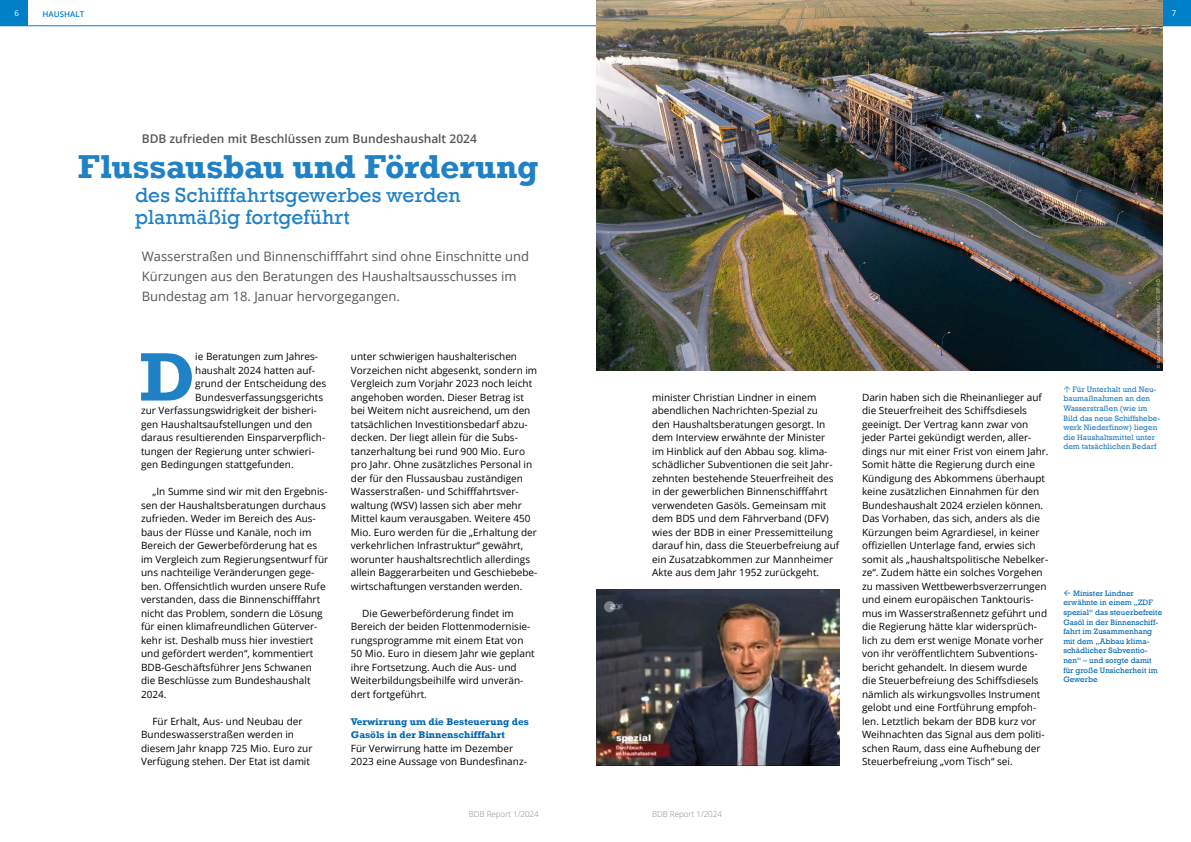
<style>
.page{position:relative;width:1191px;height:842px;background:#fff}
.page>*{position:absolute;margin:0;border:0;box-sizing:border-box;transform-origin:0 0}
.t1{font:700 69.6px "Rockwell";color:#2081c4}
.t2{font:700 34px "Rockwell";letter-spacing:-.01em;color:#2081c4}
.t3{font:21px/22px "Rockwell";letter-spacing:.005em;color:#2081c4}
.t4{font:13px/20px "Open Sans";color:#565655}
.t5{font:600 12px "Open Sans";color:#565655}
.t6{font:10px/13.5px "Open Sans";color:#000}
.t7{font:700 10px/13.5px "Rockwell";color:#0068b4}
.t8{font:8px/9.6px "Rockwell";color:#0068b4}
.t9{font:300 8px "Open Sans";color:#868786}
.t10{font:600 8px "Open Sans";color:#0080c8}
.t11{font:8px "Open Sans";color:#fff}
</style>
<div class="page">
<div style="left:0;top:0;width:28px;height:26px;background:#0080c8"></div>
<div style="left:1162px;top:0;width:29px;height:26px;background:#0080c8"></div>
<hr style="left:0;top:26px;width:1191px;height:1px;background:#0080c8">
<img style="left:596px;top:0;width:566px;height:370px">
<img style="left:596px;top:590px;width:243px;height:176px">
<p class="t11" style="left:15px;top:8px;width:6px">6</p>
<p class="t11" style="left:1171px;top:8px;width:6px">7</p>
<p class="t10" style="left:43px;top:9px;width:43px">HAUSHALT</p>
<p class="t5" style="left:142px;top:131px;width:337px">BDB zufrieden mit Beschlüssen zum Bundeshaushalt 2024</p>
<h2 class="t2" style="left:78px;top:146px;width:462px">Flussausbau und Förderung</h2>
<h3 class="t3" style="left:135px;top:184px;width:327px">des Schifffahrtsgewerbes werden planmäßig fortgeführt</h3>
<h3 class="t4" style="left:142px;top:245px;width:389px">Wasserstraßen und Binnenschifffahrt sind ohne Einschnitte und<br>Kürzungen aus den Beratungen des Haushaltsausschusses im<br>Bundestag am 18. Januar hervorgegangen.</h3>
<h1 class="t1" style="left:139px;top:335px;width:57px">D</h1>
<p class="t6" style="left:195px;top:349px;width:124px">ie Beratungen zum Jahres-</p>
<p class="t6" style="left:195px;top:363px;width:121px">haushalt 2024 hatten auf-</p>
<p class="t6" style="left:195px;top:376px;width:133px">grund der Entscheidung des</p>
<p class="t6" style="left:195px;top:390px;width:129px">Bundesverfassungsgerichts</p>
<p class="t6" style="left:141px;top:403px;width:177px">zur Verfassungswidrigkeit der bisheri-</p>
<p class="t6" style="left:141px;top:417px;width:173px">gen Haushaltsaufstellungen und den</p>
<p class="t6" style="left:141px;top:430px;width:186px">daraus resultierenden Einsparverpflich-</p>
<p class="t6" style="left:141px;top:444px;width:175px">tungen der Regierung unter schwieri-</p>
<p class="t6" style="left:141px;top:457px;width:154px">gen Bedingungen stattgefunden.</p>
<p class="t6" style="left:141px;top:484px;width:189px;text-indent:11px">„In Summe sind wir mit den Ergebnis&shy;sen der Haushaltsberatungen durchaus zufrieden. Weder im Bereich des Aus&shy;baus der Flüsse und Kanäle, noch im Bereich der Gewerbeförderung hat es im Vergleich zum Regierungsentwurf für uns nachteilige Veränderungen gege&shy;ben. Offensichtlich wurden unsere Rufe verstanden, dass die Binnenschifffahrt nicht das Problem, sondern die Lösung für einen klimafreundlichen Güterver&shy;kehr ist. Deshalb muss hier investiert und gefördert werden“, kommentiert BDB-Geschäftsführer Jens Schwanen die Beschlüsse zum Bundeshaushalt 2024.</p>
<p class="t6" style="left:141px;top:714px;width:173px;text-indent:11px">Für Erhalt, Aus- und Neubau der Bundeswasserstraßen werden in diesem Jahr knapp 725 Mio. Euro zur Verfügung stehen. Der Etat ist damit</p>
<p class="t6" style="left:351px;top:349px;width:188px">unter schwierigen haushalterischen Vorzeichen nicht abgesenkt, sondern im Vergleich zum Vorjahr 2023 noch leicht angehoben worden. Dieser Betrag ist bei Weitem nicht ausreichend, um den tatsächlichen Investitionsbedarf abzu&shy;decken. Der liegt allein für die Subs&shy;tanzerhaltung bei rund 900 Mio. Euro pro Jahr. Ohne zusätzliches Personal in der für den Flussausbau zuständigen Wasserstraßen- und Schifffahrtsver&shy;waltung (WSV) lassen sich aber mehr Mittel kaum verausgaben. Weitere 450<br>Mio. Euro werden für die „Erhaltung der verkehrlichen Infrastruktur“ gewährt, worunter haushaltsrechtlich allerdings allein Baggerarbeiten und Geschiebebe&shy;wirtschaftungen verstanden werden.</p>
<p class="t6" style="left:351px;top:606px;width:185px;text-indent:11px">Die Gewerbeförderung findet im Bereich der beiden Flottenmodernisie&shy;rungsprogramme mit einem Etat von 50 Mio. Euro in diesem Jahr wie geplant ihre Fortsetzung. Auch die Aus- und Weiterbildungsbeihilfe wird unverän&shy;dert fortgeführt.</p>
<p class="t7" style="left:351px;top:714px;width:179px">Verwirrung um die Besteuerung des<br>Gasöls in der Binnenschifffahrt</p>
<p class="t6" style="left:351px;top:741px;width:177px">Für Verwirrung hatte im Dezember<br>2023 eine Aussage von Bundesfinanz-</p>
<p class="t6" style="left:652px;top:390px;width:189px">minister Christian Lindner in einem abendlichen Nachrichten-Spezial zu<br>den Haushaltsberatungen gesorgt. In dem Interview erwähnte der Minister im Hinblick auf den Abbau sog. klima&shy;schädlicher Subventionen die seit Jahr&shy;zehnten bestehende Steuerfreiheit des in der gewerblichen Binnenschifffahrt verwendeten Gasöls. Gemeinsam mit dem BDS und dem Fährverband (DFV) wies der BDB in einer Pressemitteilung darauf hin, dass die Steuerbefreiung auf ein Zusatzabkommen zur Mannheimer Akte aus dem Jahr 1952 zurückgeht.</p>
<p class="t6" style="left:862px;top:390px;width:188px">Darin haben sich die Rheinanlieger auf die Steuerfreiheit des Schiffsdiesels geeinigt. Der Vertrag kann zwar von jeder Partei gekündigt werden, aller&shy;dings nur mit einer Frist von einem Jahr.<br>Somit hätte die Regierung durch eine Kündigung des Abkommens überhaupt keine zusätzlichen Einnahmen für den Bundeshaushalt 2024 erzielen können.<br>Das Vorhaben, das sich, anders als die Kürzungen beim Agrardiesel, in keiner offiziellen Unterlage fand, erwies sich somit als „haushaltspolitische Nebelker&shy;ze“. Zudem hätte ein solches Vorgehen zu massiven Wettbewerbsverzerrungen und einem europäischen Tanktouris&shy;mus im Wasserstraßennetz geführt und die Regierung hätte klar widersprüch&shy;lich zu dem erst wenige Monate vorher von ihr veröffentlichtem Subventions&shy;bericht gehandelt. In diesem wurde<br>die Steuerbefreiung des Schiffsdiesels nämlich als wirkungsvolles Instrument gelobt und eine Fortführung empfoh&shy;len. Letztlich bekam der BDB kurz vor Weihnachten das Signal aus dem politi&shy;schen Raum, dass eine Aufhebung der Steuerbefreiung „vom Tisch“ sei.</p>
<p class="t8" style="left:1063px;top:384px;width:98px;text-indent:9px">Für Unterhalt und Neu&shy;baumaßnahmen an den<br>Wasserstraßen (wie im<br>Bild das neue Schiffshebe&shy;werk Niederfinow) liegen die Haushaltsmittel unter dem tatsächlichen Bedarf</p>
<p class="t8" style="left:1063px;top:588px;width:100px;text-indent:10px">Minister Lindner erwähnte in einem „ZDF spezial“ das steuerbefreite<br>Gasöl in der Binnenschiff&shy;fahrt im Zusammenhang mit dem „Abbau klima&shy;schädlicher Subventio&shy;nen“ – und sorgte damit für große Unsicherheit im<br>Gewerbe</p>
<p class="t9" style="left:469px;top:808px;width:71px">BDB Report 1/2024</p>
<p class="t9" style="left:652px;top:808px;width:71px">BDB Report 1/2024</p>
</div>
